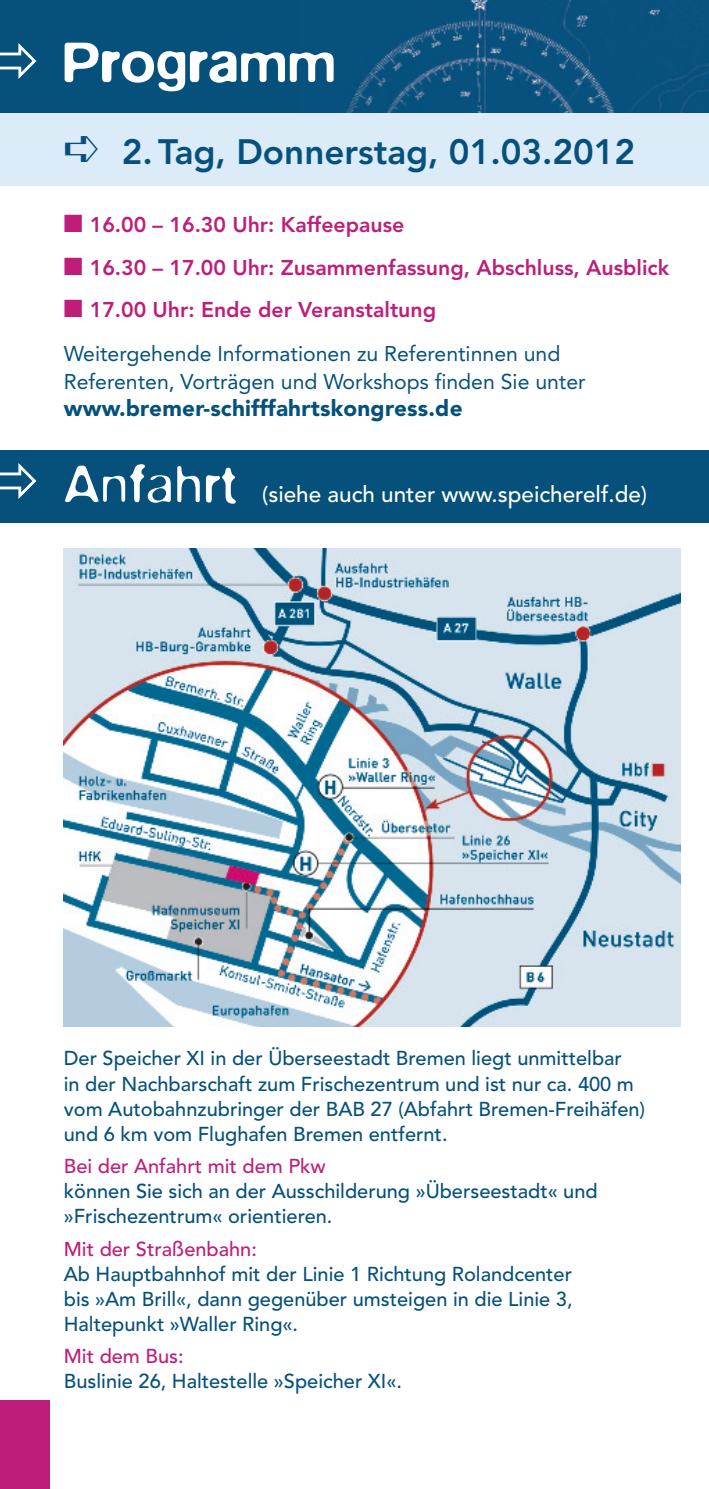
<style>
.page{position:relative;width:709px;height:1489px;background:#fff}
.page>*{position:absolute;margin:0;border:0;box-sizing:border-box;transform-origin:0 0}
.t1{font:500 58.25px "Blur";letter-spacing:.015em;color:#fff}
.t2{font:300 58.25px "Blur";letter-spacing:.015em;color:#fff}
.t3{font:800 35px "Avenir";color:#06517c}
.t4{font:500 22.5px "Avenir";color:#fff}
.t5{font:900 22.5px "Avenir";letter-spacing:.01em;color:#06517c}
.t6{font:21.25px/43.8px "Avenir";color:#06517c}
.t7{font:800 21.25px "Avenir";color:#be1e79}
.t8{font:500 20px/25px "Avenir";color:#06517c}
.t9{font:500 20px "Avenir";color:#be1e79}
.s1{color:#be1e79}
.s2{font-weight:800;color:#be1e79}
</style>
<div class="page">
<div style="left:0;top:0;width:709px;height:113px;background:#06517c"></div>
<img style="left:346px;top:0;width:362px;height:113px">
<div style="left:0;top:451px;width:709px;height:72px;background:#06517c"></div>
<div style="left:0;top:114px;width:709px;height:72px;background:#dbebf8"></div>
<img style="left:64px;top:548px;width:616px;height:478px">
<div style="left:0;top:1400px;width:50px;height:88px;background:#be1e79"></div>
<h1 class="t1" style="left:63px;top:28px;width:274px">Programm</h1>
<h2 class="t3" style="left:122px;top:137px;width:515px">2. Tag, Donnerstag, 01.03.2012</h2>
<p class="t7" style="left:64px;top:216px;width:342px">■ 16.00 – 16.30 Uhr: Kaffeepause</p>
<p class="t7" style="left:64px;top:259px;width:607px">■ 16.30 – 17.00 Uhr: Zusammenfassung, Abschluss, Ausblick</p>
<p class="t6" style="left:64px;top:290px;width:498px"><span class="s1">■</span> <span class="s2">17.00 Uhr: Ende der Veranstaltung<br></span>Weitergehende Informationen zu Referentinnen und</p>
<p class="t6" style="left:64px;top:361px;width:523px">Referenten, Vorträgen und Workshops finden Sie unter</p>
<p class="t5" style="left:64px;top:399px;width:400px">www.bremer-schifffahrtskongress.de</p>
<h1 class="t2" style="left:63px;top:448px;width:176px">Anfahrt</h1>
<p class="t4" style="left:262px;top:485px;width:386px">(siehe auch unter www.speicherelf.de)</p>
<p class="t8" style="left:64px;top:1047px;width:583px">Der Speicher XI in der Überseestadt Bremen liegt unmittelbar<br>in der Nachbarschaft zum Frischezentrum und ist nur ca. 400 m vom Autobahnzubringer der BAB 27 (Abfahrt Bremen-Freihäfen) und 6 km vom Flughafen Bremen entfernt.</p>
<p class="t9" style="left:64px;top:1157px;width:263px">Bei der Anfahrt mit dem Pkw</p>
<p class="t8" style="left:64px;top:1180px;width:535px">können Sie sich an der Ausschilderung »Überseestadt« und »Frischezentrum« orientieren.</p>
<p class="t9" style="left:64px;top:1240px;width:194px">Mit der Straßenbahn:</p>
<p class="t8" style="left:64px;top:1262px;width:510px;text-align:justify">Ab Hauptbahnhof mit der Linie 1 Richtung Rolandcenter bis »Am Brill«, dann gegenüber umsteigen in die Linie 3, Haltepunkt »Waller Ring«.</p>
<p class="t9" style="left:64px;top:1347px;width:121px">Mit dem Bus:</p>
<p class="t8" style="left:64px;top:1370px;width:340px">Buslinie 26, Haltestelle »Speicher XI«.</p>
</div>
